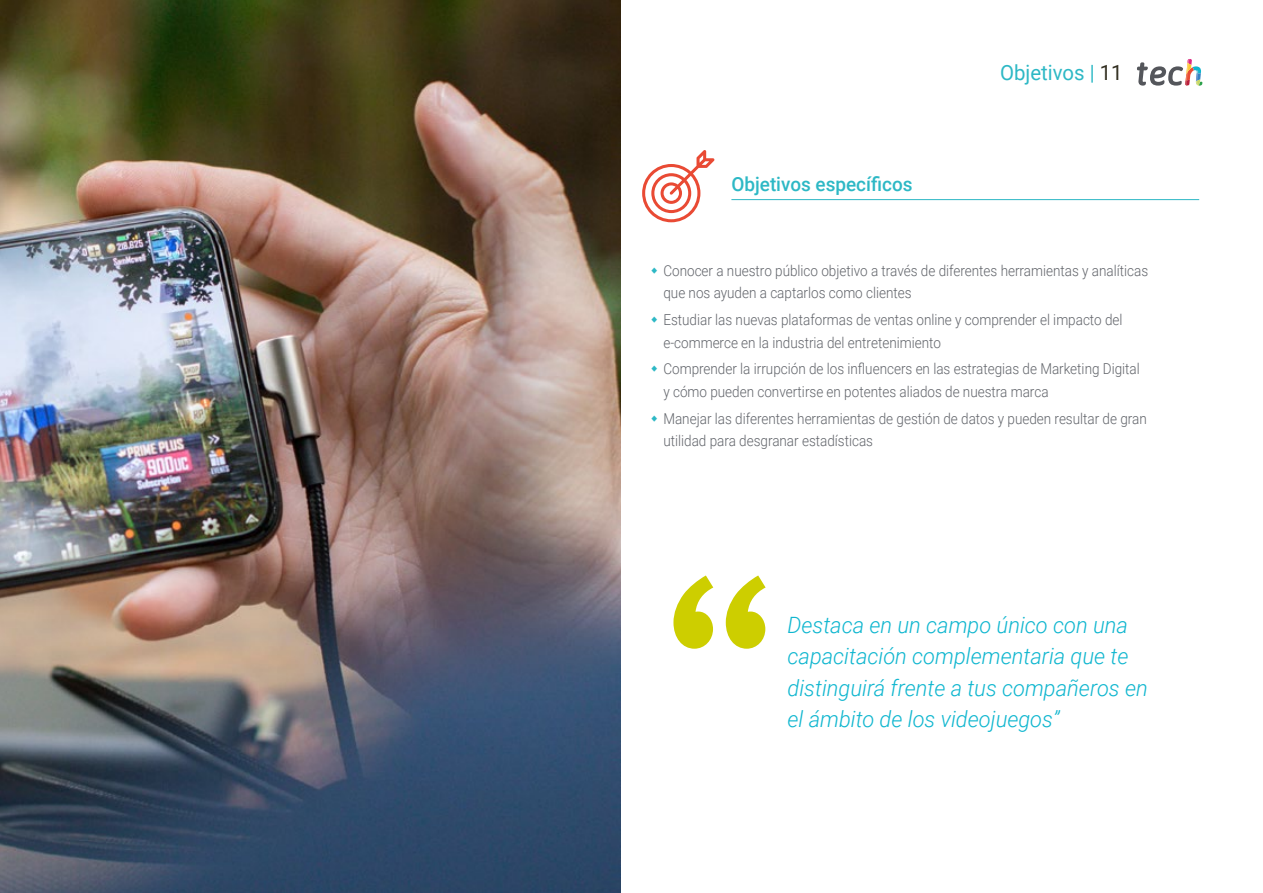
<style>
.page{position:relative;width:1263px;height:893px;background:#fff}
.page>*{position:absolute;margin:0;border:0;box-sizing:border-box;transform-origin:0 0}
.t1{font:italic 300 22.5px/31.5px "Roboto";color:#0fb6cf}
.t2{font:21px "Roboto";color:#2db8c5}
.t3{font:500 19.5px "Roboto";color:#2db8c5}
.t4{font:300 15px/22.5px "Roboto";color:#61646a;scale:.9 1}
.s1{color:#312e20}
</style>
<div class="page">
<hr style="left:731px;top:199px;width:468px;height:1px;background:#2db8c5">
<img style="left:0;top:0;width:621px;height:893px">
<svg style="left:1137px;top:59px;width:65px;height:27px"></svg>
<svg style="left:673px;top:575px;width:93px;height:74px"></svg>
<svg style="left:642px;top:150px;width:72px;height:72px"></svg>
<h3 class="t3" style="left:731px;top:170px;width:183px">Objetivos específicos</h3>
<h2 class="t2" style="left:1000px;top:57px;width:124px">Objetivos | <span class="s1">11</span></h2>
<p class="t4" style="left:663px;top:259px;width:540px">Conocer a nuestro público objetivo a través de diferentes herramientas y analíticas que nos ayuden a captarlos como clientes</p>
<p class="t4" style="left:663px;top:308px;width:512px">Estudiar las nuevas plataformas de ventas online y comprender el impacto del e-commerce en la industria del entretenimiento</p>
<p class="t4" style="left:663px;top:357px;width:531px">Comprender la irrupción de los influencers en las estrategias de Marketing Digital y cómo pueden convertirse en potentes aliados de nuestra marca</p>
<p class="t4" style="left:663px;top:407px;width:539px">Manejar las diferentes herramientas de gestión de datos y pueden resultar de gran utilidad para desgranar estadísticas</p>
<h1 class="t1" style="left:787px;top:608px;width:362px">Destaca en un campo único con una capacitación complementaria que te distinguirá frente a tus compañeros en el ámbito de los videojuegos”</h1>
</div>
